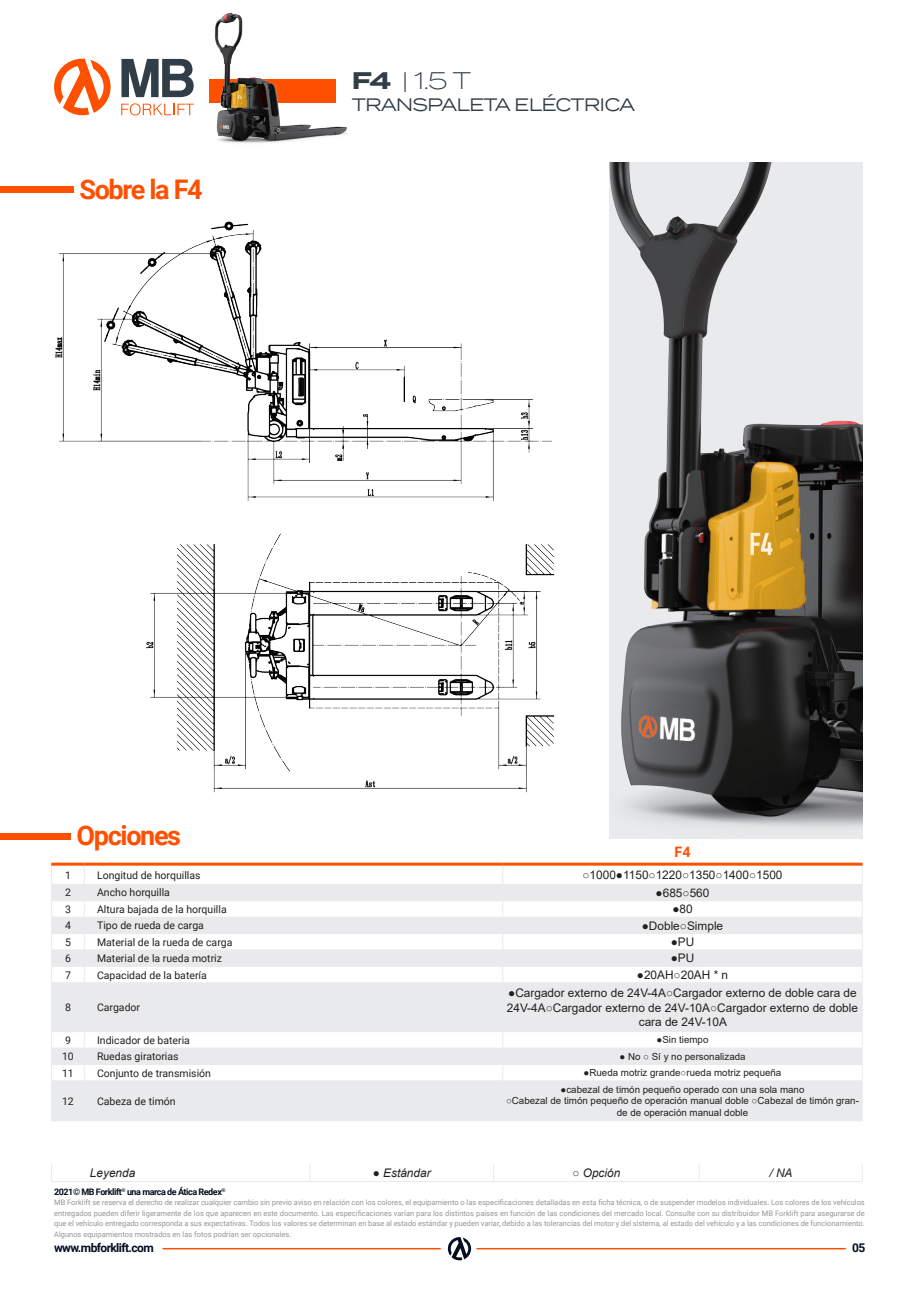
<style>
.page{position:relative;width:919px;height:1289px;background:#fff}
.page>*{position:absolute;margin:0;border:0;box-sizing:border-box;transform-origin:0 0}
.t1{font:700 27px "Roboto";letter-spacing:-.05em;color:#ff5000}
.t2{font:300 24px "Termina";color:#313e48}
.t3{font:18px "Termina";letter-spacing:-.05em;color:#313e48}
.t4{font:700 14.4px "Roboto";color:#ff5000}
.t5{font:700 12px "Roboto";letter-spacing:-.05em;color:#040e1f}
.t6{font:11.85px/14.2px "Arial";color:#231f20;text-align:center}
.t7{font:italic 11.85px "Arial";color:#231f20}
.t8{font:10.5px "Roboto";color:#231f20}
.t9{font:9.75px/11.7px "Arial";color:#231f20;text-align:center}
.t10{font:700 9px "Roboto";letter-spacing:-.05em;color:#040e1f}
.t11{font:7.5px/10.6px "Roboto";color:#939598;text-align:justify}
.s1{font-weight:700}
</style>
<div class="page">
<img style="left:55px;top:221px;width:500px;height:572px">
<svg style="left:52px;top:885px;width:809px;height:235px;fill:#e9eaeb"></svg>
<hr style="left:51px;top:884px;width:33px;height:1px;background:#e9eaeb">
<hr style="left:84px;top:884px;width:418px;height:1px;background:#e9eaeb">
<hr style="left:502px;top:884px;width:360px;height:1px;background:#e9eaeb">
<hr style="left:51px;top:900px;width:33px;height:1px;background:#e9eaeb">
<hr style="left:84px;top:900px;width:418px;height:1px;background:#e9eaeb">
<hr style="left:502px;top:900px;width:360px;height:1px;background:#e9eaeb">
<hr style="left:51px;top:916px;width:33px;height:1px;background:#e9eaeb">
<hr style="left:84px;top:916px;width:418px;height:1px;background:#e9eaeb">
<hr style="left:502px;top:916px;width:360px;height:1px;background:#e9eaeb">
<hr style="left:51px;top:933px;width:33px;height:1px;background:#e9eaeb">
<hr style="left:84px;top:933px;width:418px;height:1px;background:#e9eaeb">
<hr style="left:502px;top:933px;width:360px;height:1px;background:#e9eaeb">
<hr style="left:51px;top:949px;width:33px;height:1px;background:#e9eaeb">
<hr style="left:84px;top:949px;width:418px;height:1px;background:#e9eaeb">
<hr style="left:502px;top:949px;width:360px;height:1px;background:#e9eaeb">
<hr style="left:51px;top:966px;width:33px;height:1px;background:#e9eaeb">
<svg style="left:51px;top:865px;width:1px;height:117px"></svg>
<hr style="left:84px;top:966px;width:418px;height:1px;background:#e9eaeb">
<svg style="left:84px;top:865px;width:1px;height:117px"></svg>
<hr style="left:502px;top:966px;width:360px;height:1px;background:#e9eaeb">
<svg style="left:502px;top:865px;width:1px;height:117px"></svg>
<svg style="left:861px;top:865px;width:1px;height:101px"></svg>
<hr style="left:51px;top:982px;width:33px;height:1px;background:#e9eaeb">
<hr style="left:51px;top:983px;width:1px;height:48px;background:#e9eaeb">
<hr style="left:84px;top:982px;width:418px;height:1px;background:#e9eaeb">
<hr style="left:84px;top:983px;width:1px;height:48px;background:#e9eaeb">
<hr style="left:502px;top:982px;width:360px;height:1px;background:#e9eaeb">
<hr style="left:502px;top:983px;width:1px;height:48px;background:#e9eaeb">
<hr style="left:861px;top:983px;width:1px;height:48px;background:#e9eaeb">
<hr style="left:51px;top:1031px;width:33px;height:1px;background:#e9eaeb">
<hr style="left:84px;top:1031px;width:418px;height:1px;background:#e9eaeb">
<hr style="left:502px;top:1031px;width:360px;height:1px;background:#e9eaeb">
<hr style="left:51px;top:1047px;width:33px;height:1px;background:#e9eaeb">
<hr style="left:84px;top:1047px;width:418px;height:1px;background:#e9eaeb">
<hr style="left:502px;top:1047px;width:360px;height:1px;background:#e9eaeb">
<hr style="left:51px;top:1064px;width:33px;height:1px;background:#e9eaeb">
<svg style="left:51px;top:1032px;width:1px;height:48px"></svg>
<hr style="left:84px;top:1064px;width:418px;height:1px;background:#e9eaeb">
<svg style="left:84px;top:1032px;width:1px;height:48px"></svg>
<hr style="left:502px;top:1064px;width:360px;height:1px;background:#e9eaeb">
<svg style="left:502px;top:1032px;width:1px;height:48px"></svg>
<svg style="left:861px;top:1048px;width:1px;height:16px"></svg>
<hr style="left:51px;top:1080px;width:33px;height:1px;background:#e9eaeb">
<hr style="left:51px;top:1081px;width:1px;height:39px;background:#e9eaeb">
<hr style="left:84px;top:1080px;width:418px;height:1px;background:#e9eaeb">
<hr style="left:84px;top:1081px;width:1px;height:39px;background:#e9eaeb">
<hr style="left:502px;top:1080px;width:360px;height:1px;background:#e9eaeb">
<hr style="left:502px;top:1081px;width:1px;height:39px;background:#e9eaeb">
<hr style="left:861px;top:1081px;width:1px;height:39px;background:#e9eaeb">
<hr style="left:51px;top:1120px;width:33px;height:1px;background:#e9eaeb">
<hr style="left:84px;top:1120px;width:418px;height:1px;background:#e9eaeb">
<hr style="left:502px;top:1120px;width:360px;height:1px;background:#e9eaeb">
<hr style="left:51px;top:862px;width:33px;height:3px;background:#ff5000">
<hr style="left:84px;top:862px;width:418px;height:3px;background:#ff5000">
<hr style="left:502px;top:862px;width:360px;height:3px;background:#ff5000">
<svg style="left:51px;top:1164px;width:1px;height:17px"></svg>
<svg style="left:309px;top:1164px;width:1px;height:17px"></svg>
<svg style="left:493px;top:1164px;width:1px;height:17px"></svg>
<hr style="left:51px;top:1181px;width:259px;height:1px;background:#e9eaeb">
<hr style="left:310px;top:1181px;width:183px;height:1px;background:#e9eaeb">
<hr style="left:493px;top:1181px;width:206px;height:1px;background:#e9eaeb">
<hr style="left:699px;top:1181px;width:163px;height:1px;background:#e9eaeb">
<hr style="left:476px;top:1247px;width:369px;height:2px;background:#ff5000">
<hr style="left:162px;top:1247px;width:279px;height:2px;background:#ff5000">
<svg style="left:448px;top:1237px;width:23px;height:23px"></svg>
<svg style="left:121px;top:59px;width:73px;height:38px"></svg>
<svg style="left:121px;top:103px;width:73px;height:12px"></svg>
<svg style="left:54px;top:59px;width:57px;height:56px"></svg>
<img style="left:209px;top:12px;width:139px;height:131px">
<img style="left:609px;top:163px;width:253px;height:676px">
<div style="left:0;top:187px;width:73px;height:6px;background:#ff5000"></div>
<div style="left:0;top:833px;width:71px;height:6px;background:#ff5000"></div>
<h2 class="t2" style="left:351px;top:63px;width:121px"><span class="s1">F4</span> | 1.5 T</h2>
<p class="t1" style="left:79px;top:170px;width:125px">Sobre la F4</p>
<h3 class="t3" style="left:351px;top:92px;width:285px">TRANSPALETA ELÉCTRICA</h3>
<p class="t1" style="left:77px;top:816px;width:106px">Opciones</p>
<p class="t4" style="left:674px;top:841px;width:18px">F4</p>
<p class="t8" style="left:65px;top:867px;width:7px">1</p>
<p class="t8" style="left:97px;top:867px;width:105px">Longitud de horquillas</p>
<p class="t6" style="left:582px;top:867px;width:201px">○1000●1150○1220○1350○1400○1500</p>
<p class="t8" style="left:65px;top:885px;width:7px">2</p>
<p class="t8" style="left:97px;top:885px;width:74px">Ancho horquilla</p>
<p class="t6" style="left:655px;top:885px;width:55px">●685○560</p>
<p class="t8" style="left:65px;top:901px;width:7px">3</p>
<p class="t8" style="left:97px;top:901px;width:131px">Altura bajada de la horquilla</p>
<p class="t6" style="left:672px;top:901px;width:22px">●80</p>
<p class="t8" style="left:65px;top:918px;width:7px">4</p>
<p class="t8" style="left:97px;top:918px;width:108px">Tipo de rueda de carga</p>
<p class="t6" style="left:641px;top:918px;width:83px">●Doble○Simple</p>
<p class="t8" style="left:65px;top:934px;width:7px">5</p>
<p class="t8" style="left:97px;top:934px;width:137px">Material de la rueda de carga</p>
<p class="t6" style="left:670px;top:934px;width:25px">●PU</p>
<p class="t8" style="left:65px;top:951px;width:7px">6</p>
<p class="t8" style="left:97px;top:951px;width:126px">Material de la rueda motriz</p>
<p class="t6" style="left:670px;top:951px;width:25px">●PU</p>
<p class="t8" style="left:65px;top:967px;width:7px">7</p>
<p class="t8" style="left:97px;top:967px;width:111px">Capacidad de la batería</p>
<p class="t6" style="left:636px;top:967px;width:93px">●20AH○20AH * n</p>
<p class="t8" style="left:65px;top:1000px;width:7px">8</p>
<p class="t8" style="left:97px;top:1000px;width:45px">Cargador</p>
<p class="t6" style="left:507px;top:985px;width:353px">●Cargador externo de 24V-4A○Cargador externo de doble cara de<br>24V-4A○Cargador externo de 24V-10A○Cargador externo de doble cara de 24V-10A</p>
<p class="t8" style="left:65px;top:1032px;width:7px">9</p>
<p class="t8" style="left:97px;top:1032px;width:94px">Indicador de bateria</p>
<p class="t9" style="left:656px;top:1034px;width:53px">●Sin tiempo</p>
<p class="t8" style="left:62px;top:1049px;width:13px">10</p>
<p class="t8" style="left:97px;top:1049px;width:83px">Ruedas giratorias</p>
<p class="t9" style="left:619px;top:1050px;width:128px">● No ○ Sí y no personalizada</p>
<p class="t8" style="left:62px;top:1065px;width:13px">11</p>
<p class="t8" style="left:97px;top:1065px;width:115px">Conjunto de transmisión</p>
<p class="t9" style="left:583px;top:1066px;width:199px">●Rueda motriz grande○rueda motriz pequeña</p>
<p class="t8" style="left:62px;top:1093px;width:13px">12</p>
<p class="t8" style="left:97px;top:1093px;width:80px">Cabeza de timón</p>
<p class="t9" style="left:560px;top:1083px;width:245px">●cabezal de timón pequeño operado con una sola mano</p>
<p class="t9" style="left:506px;top:1094px;width:354px">○Cabezal de timón pequeño de operación manual doble ○Cabezal de timón gran&shy;de de operación manual doble</p>
<p class="t7" style="left:90px;top:1164px;width:47px">Leyenda</p>
<p class="t7" style="left:373px;top:1164px;width:59px">● Estándar</p>
<p class="t7" style="left:572px;top:1164px;width:49px">○ Opción</p>
<p class="t7" style="left:769px;top:1164px;width:25px">/ NA</p>
<p class="t10" style="left:54px;top:1185px;width:173px">2021© MB Forklift<sup>®</sup> una marca de Ática Redex<sup>®</sup></p>
<p class="t11" style="left:54px;top:1196px;width:812px">MB Forklift se reserva el derecho de realizar cualquier cambio sin previo aviso en relación con los colores, el equipamiento o las especificaciones detalladas en esta ficha técnica, o de suspender modelos individuales. Los colores de los vehículos entregados pueden diferir ligeramente de los que aparecen en este documento. Las especificaciones varían para los distintos países en función de las condiciones del mercado local. Consulte con su distribuidor MB Forklift para asegurarse de que el vehículo entregado corresponda a sus expectativas. Todos los valores se determinan en base al estado estándar y pueden variar, debido a las tolerancias del motor y del sistema, al estado del vehículo y a las condiciones de funcionamiento.<br>Algunos equipamientos mostrados en las fotos podrían ser opcionales.</p>
<h3 class="t5" style="left:54px;top:1239px;width:101px">www.mbforklift.com</h3>
<h3 class="t5" style="left:852px;top:1239px;width:15px">05</h3>
</div>
